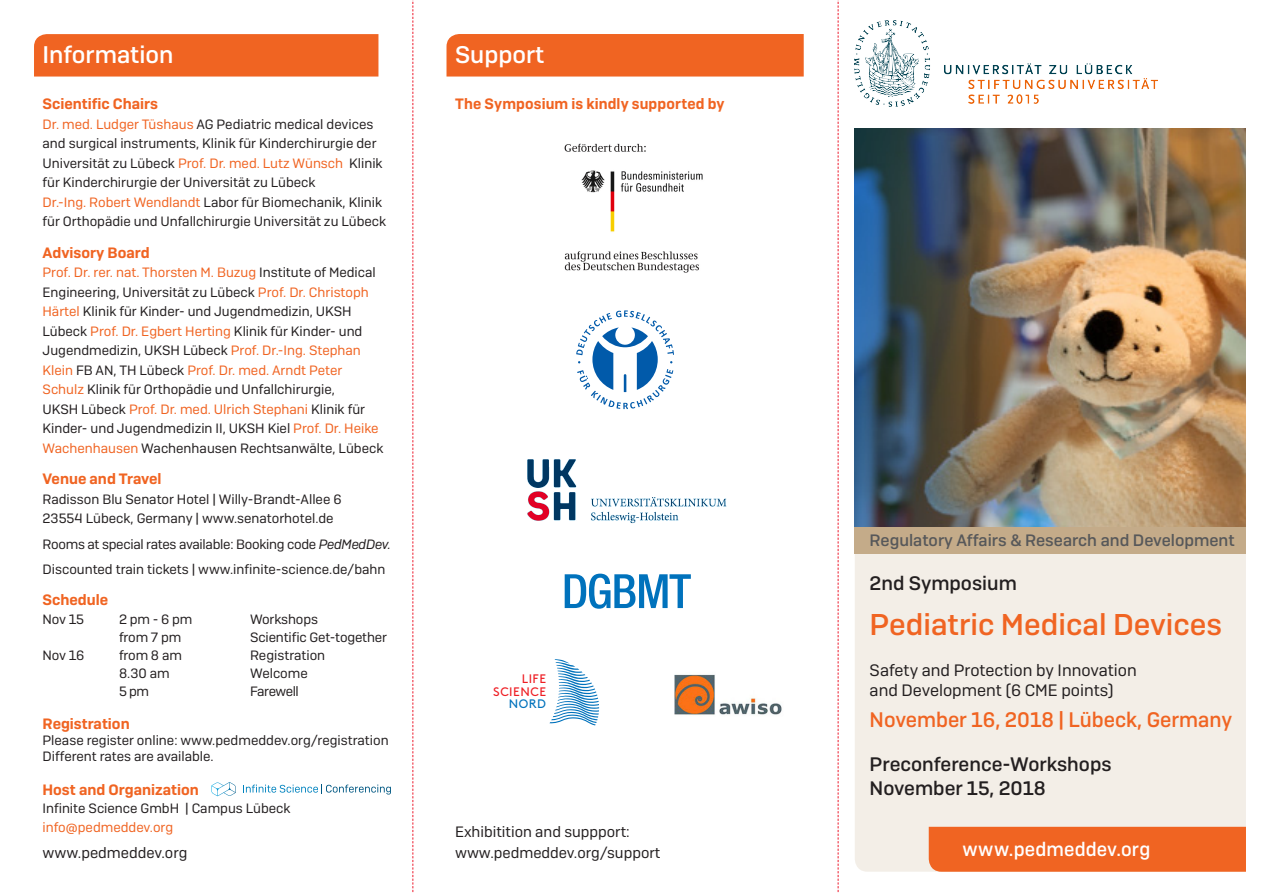
<style>
.page{position:relative;width:1263px;height:893px;background:#fff}
.page>*{position:absolute;margin:0;border:0;box-sizing:border-box;transform-origin:0 0}
.Text{font:500 30px "Camber";color:#f06422}
.Titel1{font:500 24px "Camber";color:#fff}
.Text-2{font:500 21px "Camber";color:#f06422}
.Text-3{font:500 19.5px "Camber";color:#231f20}
.t1{font:500 19.5px "Camber";letter-spacing:.01em;color:#fff;scale:.96 1}
.Text-4{font:16.5px/19.8px "Camber";color:#231f20}
.Balken_Headline_Eben{font:500 16.5px "Camber";color:#57585a}
.Programm{font:600 15px "Camber";color:#f06422}
.Fliesstext{font:15px "Camber";color:#231f20}
.Fliesstext-2{font:600 15px "Camber";color:#f06422}
.Fliesstext-3{font:13.5px/19.5px "Camber";color:#231f20}
.Fliesstext-4{font:13.5px "Camber";letter-spacing:-.02em;color:#231f20}
.t2{font:13.5px "Camber";color:#f06422}
.Fliesstext-5{font:13.5px "Camber";letter-spacing:-.04em;color:#231f20}
.t3{font:12.3px/12.3px "Brown Std";letter-spacing:.04em;color:#ee1d23;text-align:right}
.s1{color:#f06422}
.s2{font-style:italic}
.s3{color:#0072bc}
</style>
<div class="page">
<div style="left:855px;top:553px;width:391px;height:319px;background:#f3eee7"></div>
<div style="left:929px;top:827px;width:317px;height:45px;background:#f06422"></div>
<img style="left:564px;top:143px;width:139px;height:130px">
<svg style="left:576px;top:310px;width:98px;height:99px"></svg>
<svg style="left:565px;top:574px;width:126px;height:35px"></svg>
<svg style="left:549px;top:659px;width:50px;height:66px"></svg>
<img style="left:527px;top:459px;width:200px;height:65px">
<img style="left:855px;top:20px;width:303px;height:86px">
<img style="left:674px;top:674px;width:108px;height:41px">
<img style="left:855px;top:129px;width:391px;height:398px">
<div style="left:446px;top:34px;width:358px;height:43px;background:#f06422"></div>
<div style="left:34px;top:34px;width:344px;height:43px;background:#f06422"></div>
<svg style="left:412px;top:0;width:1px;height:893px"></svg>
<svg style="left:838px;top:0;width:1px;height:893px"></svg>
<svg style="left:211px;top:782px;width:25px;height:14px"></svg>
<svg style="left:243px;top:784px;width:148px;height:10px"></svg>
<div style="left:855px;top:527px;width:391px;height:26px;background:#c4ab89"></div>
<p class="Titel1" style="left:43px;top:40px;width:132px">Information</p>
<p class="Titel1" style="left:455px;top:40px;width:91px">Support</p>
<p class="Programm" style="left:43px;top:95px;width:117px">Scientific Chairs</p>
<p class="Fliesstext-3" style="left:43px;top:114px;width:345px"><span class="s1">Dr. med. Ludger Tüshaus</span> AG Pediatric medical devices and surgical instruments, Klinik für Kinderchirurgie der Universität zu Lübeck <span class="s1">Prof. Dr. med. Lutz Wünsch</span> Klinik für Kinderchirurgie der Universität zu Lübeck<br><span class="s1">Dr.-Ing. Robert Wendlandt</span> Labor für Biomechanik, Klinik für Orthopädie und Unfallchirurgie Universität zu Lübeck</p>
<p class="Programm" style="left:43px;top:243px;width:109px">Advisory Board</p>
<p class="Fliesstext-3" style="left:43px;top:263px;width:342px"><span class="s1">Prof. Dr. rer. nat. Thorsten M. Buzug</span> Institute of Medical Engineering, Universität zu Lübeck <span class="s1">Prof. Dr. Christoph Härtel</span> Klinik für Kinder- und Jugendmedizin, UKSH Lübeck <span class="s1">Prof. Dr. Egbert Herting</span> Klinik für Kinder- und Jugendmedizin, UKSH Lübeck <span class="s1">Prof. Dr.-Ing. Stephan Klein</span> FB AN, TH Lübeck <span class="s1">Prof. Dr. med. Arndt Peter Schulz</span> Klinik für Orthopädie und Unfallchirurgie,<br>UKSH Lübeck <span class="s1">Prof. Dr. med. Ulrich Stephani</span> Klinik für Kinder- und Jugendmedizin II, UKSH Kiel <span class="s1">Prof. Dr. Heike Wachenhausen</span> Wachenhausen Rechtsanwälte, Lübeck</p>
<p class="Programm" style="left:43px;top:470px;width:120px">Venue and Travel</p>
<p class="Fliesstext-3" style="left:43px;top:489px;width:301px">Radisson Blu Senator Hotel | Willy-Brandt-Allee 6</p>
<p class="Fliesstext-3" style="left:43px;top:509px;width:293px">23554 Lübeck, Germany | www.senatorhotel.de</p>
<p class="Fliesstext-4" style="left:43px;top:536px;width:350px">Rooms at special rates available: Booking code <span class="s2">PedMedDev.</span></p>
<p class="Fliesstext-3" style="left:43px;top:559px;width:345px">Discounted train tickets | www.infinite-science.de/bahn</p>
<p class="Programm" style="left:43px;top:591px;width:67px">Schedule</p>
<p class="Fliesstext-3" style="left:43px;top:609px;width:43px">Nov 15</p>
<p class="Fliesstext-3" style="left:119px;top:609px;width:75px">2 pm - 6 pm</p>
<p class="Fliesstext-3" style="left:250px;top:609px;width:69px">Workshops</p>
<p class="Fliesstext-3" style="left:119px;top:627px;width:64px">from 7 pm</p>
<p class="Fliesstext-3" style="left:250px;top:627px;width:139px">Scientific Get-together</p>
<p class="Fliesstext-3" style="left:43px;top:645px;width:43px">Nov 16</p>
<p class="Fliesstext-3" style="left:119px;top:645px;width:65px">from 8 am</p>
<p class="Fliesstext-3" style="left:250px;top:645px;width:77px">Registration</p>
<p class="Fliesstext-3" style="left:119px;top:663px;width:52px">8.30 am</p>
<p class="Fliesstext-3" style="left:250px;top:663px;width:59px">Welcome</p>
<p class="Fliesstext-3" style="left:119px;top:681px;width:32px">5 pm</p>
<p class="Fliesstext-5" style="left:250px;top:683px;width:50px">Farewell</p>
<p class="Fliesstext-2" style="left:43px;top:714px;width:89px">Registration</p>
<p class="Fliesstext-3" style="left:43px;top:730px;width:348px">Please register online: www.pedmeddev.org/registration</p>
<p class="Fliesstext-3" style="left:43px;top:747px;width:173px">Different rates are available.</p>
<p class="Fliesstext-2" style="left:43px;top:780px;width:158px">Host and Organization</p>
<p class="Fliesstext-3" style="left:43px;top:798px;width:250px">Infinite Science GmbH | Campus Lübeck</p>
<p class="t2" style="left:43px;top:820px;width:132px">info@pedmeddev.org</p>
<p class="Fliesstext" style="left:43px;top:844px;width:146px">www.pedmeddev.org</p>
<p class="Programm" style="left:455px;top:95px;width:271px">The Symposium is kindly supported by</p>
<p class="t3" style="left:493px;top:673px;width:54px">LIFE<br>SCIENCE<br><span class="s3">NORD</span></p>
<p class="Fliesstext" style="left:455px;top:823px;width:176px">Exhibitition and suppport:</p>
<p class="Fliesstext" style="left:455px;top:844px;width:207px">www.pedmeddev.org/support</p>
<p class="Balken_Headline_Eben" style="left:870px;top:530px;width:366px">Regulatory Affairs &amp; Research and Development</p>
<p class="Text-3" style="left:870px;top:571px;width:149px">2nd Symposium</p>
<p class="Text" style="left:870px;top:606px;width:354px">Pediatric Medical Devices</p>
<p class="Text-4" style="left:870px;top:660px;width:269px">Safety and Protection by Innovation and Development (6 CME points)</p>
<p class="Text-2" style="left:870px;top:707px;width:364px">November 16, 2018 | Lübeck, Germany</p>
<p class="Text-3" style="left:870px;top:752px;width:243px">Preconference-Workshops</p>
<p class="Text-3" style="left:870px;top:776px;width:178px">November 15, 2018</p>
<p class="t1" style="left:962px;top:837px;width:197px">www.pedmeddev.org</p>
</div>
